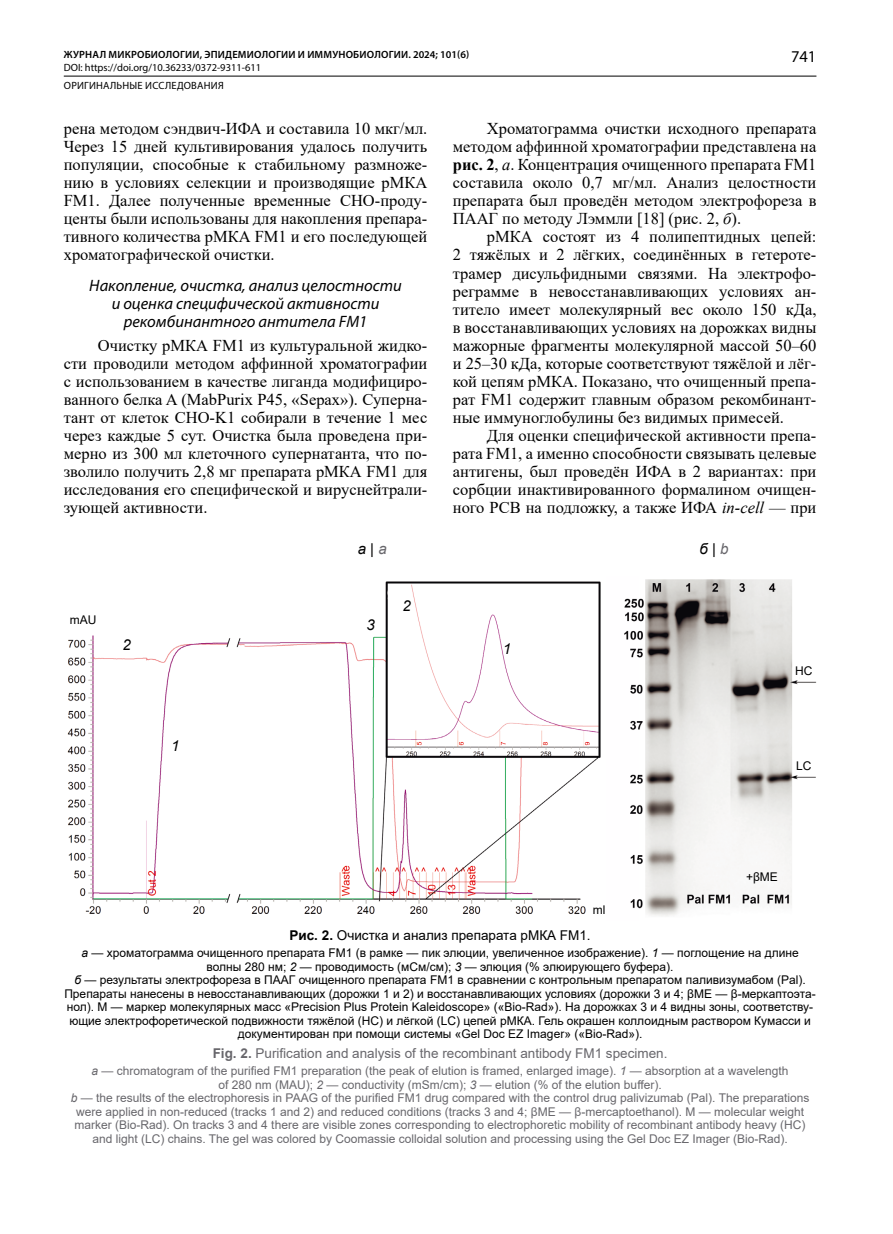
<style>
.page{position:relative;width:893px;height:1234px;background:#fff}
.page>*{position:absolute;margin:0;border:0;box-sizing:border-box;transform-origin:0 0}
.Основной_текст{font:16.5px/18px "Times New Roman";color:#000;text-align:justify}
.Подзаг_курсив_по_цен{font:italic 16.5px/18px "Myriad Pro";color:#000;text-align:center}
.t1{font:16.5px "Myriad Pro";color:#000}
.Подрисуночная{font:italic 15px "Arial";color:#000}
.Подрисуночная-2{font:13.5px "Arial";color:#68676c}
.Подрисуночная-3{font:13.5px "Arial";color:#000}
.Подрисуночная_мелкая{font:12px/13.5px "Arial";color:#000;text-align:center}
.Подрисуночная_мелкая-2{font:12px/13.5px "Arial";color:#68676c;text-align:center}
.t2{font:10.5px/17.7px "Myriad Pro";color:#000}
.t3{font:600 10.5px "Myriad Pro";letter-spacing:.02em;color:#000}
.s1{font-weight:700}
.s2{font-style:italic}
.s3{color:#68676c}
</style>
<div class="page">
<hr style="left:64px;top:76px;width:752px;height:1px;background:#000">
<img style="left:67px;top:579px;width:750px;height:337px">
<p class="t3" style="left:64px;top:48px;width:407px">ЖУРНАЛ МИКРОБИОЛОГИИ, ЭПИДЕМИОЛОГИИ И ИММУНОБИОЛОГИИ. 2024; 101(6)</p>
<p class="t2" style="left:64px;top:59px;width:199px">DOI: https://doi.org/10.36233/0372-9311-611<br>ОРИГИНАЛЬНЫЕ ИССЛЕДОВАНИЯ</p>
<p class="Основной_текст" style="left:64px;top:119px;width:365px">рена методом сэндвич-ИФА и составила 10 мкг/мл.<br>Через 15 дней культивирования удалось получить популяции, способные к стабильному размноже&shy;нию в условиях селекции и производящие рМКА FM1. Далее полученные временные CHO-проду&shy;центы были использованы для накопления препара&shy;тивного количества рМКА FM1 и его последующей хроматографической очистки.</p>
<p class="Подзаг_курсив_по_цен" style="left:89px;top:276px;width:314px">Накопление, очистка, анализ целостности и оценка специфической активности рекомбинантного антитела FM1</p>
<p class="Основной_текст" style="left:64px;top:335px;width:365px;text-indent:34px">Очистку рМКА FM1 из культуральной жидко&shy;сти проводили методом аффинной хроматографии с использованием в качестве лиганда модифициро&shy;ванного белка A (MabPurix P45, «Sepax»). Суперна&shy;тант от клеток CHO-K1 собирали в течение 1 мес через каждые 5 сут. Очистка была проведена при&shy;мерно из 300 мл клеточного супернатанта, что по&shy;зволило получить 2,8 мг препарата рМКА FM1 для исследования его специфической и вируснейтрали&shy;зующей активности.</p>
<p class="t1" style="left:791px;top:47px;width:27px">741</p>
<p class="Основной_текст" style="left:453px;top:119px;width:365px;text-indent:34px">Хроматограмма очистки исходного препарата методом аффинной хроматографии представлена на <span class="s1">рис. 2</span>, <span class="s2">а</span>. Концентрация очищенного препарата FM1 составила около 0,7 мг/мл. Анализ целостности препарата был проведён методом электрофореза в ПААГ по методу Лэммли [18] (рис. 2, <span class="s2">б</span>).</p>
<p class="Основной_текст" style="left:453px;top:227px;width:365px;text-indent:34px">рМКА состоят из 4 полипептидных цепей:<br>2 тяжёлых и 2 лёгких, соединённых в гетероте&shy;трамер дисульфидными связями. На электрофо&shy;реграмме в невосстанавливающих условиях ан&shy;титело имеет молекулярный вес около 150 кДа, в восстанавливающих условиях на дорожках видны мажорные фрагменты молекулярной массой 50–60 и 25–30 кДа, которые соответствуют тяжёлой и лёг&shy;кой цепям рМКА. Показано, что очищенный препа&shy;рат FM1 содержит главным образом рекомбинант&shy;ные иммуноглобулины без видимых примесей.</p>
<p class="Основной_текст" style="left:453px;top:425px;width:365px;text-indent:34px">Для оценки специфической активности препа&shy;рата FM1, а именно способности связывать целевые антигены, был проведён ИФА в 2 вариантах: при сорбции инактивированного формалином очищен&shy;ного РСВ на подложку, а также ИФА <span class="s2">in-cell</span> — при</p>
<p class="Подрисуночная_мелкая" style="left:70px;top:613px;width:28px">mAU</p>
<p class="Подрисуночная" style="left:123px;top:635px;width:10px">2</p>
<p class="Подрисуночная" style="left:171px;top:736px;width:10px">1</p>
<p class="Подрисуночная" style="left:358px;top:538px;width:30px">a | <span class="s3">a</span></p>
<p class="Подрисуночная" style="left:367px;top:614px;width:10px">3</p>
<p class="Подрисуночная" style="left:402px;top:596px;width:10px">2</p>
<p class="Подрисуночная" style="left:503px;top:639px;width:10px">1</p>
<p class="Подрисуночная_мелкая" style="left:593px;top:902px;width:14px">ml</p>
<p class="Подрисуночная" style="left:699px;top:538px;width:31px">б | <span class="s3">b</span></p>
<p class="Подрисуночная_мелкая" style="left:795px;top:664px;width:19px">HC</p>
<p class="Подрисуночная_мелкая" style="left:796px;top:758px;width:17px">LC</p>
<p class="Подрисуночная_мелкая" style="left:746px;top:870px;width:33px">+βME</p>
<p class="Подрисуночная-3" style="left:289px;top:925px;width:303px"><span class="s1">Рис. 2.</span> Очистка и анализ препарата рМКА FM1.</p>
<p class="Подрисуночная_мелкая" style="left:82px;top:946px;width:719px"><span class="s2">а</span> — хроматограмма очищенного препарата FM1 (в рамке — пик элюции, увеличенное изображение). <span class="s2">1</span> — поглощение на длине волны 280 нм; <span class="s2">2</span> — проводимость (мСм/см); <span class="s2">3</span> — элюция (% элюирующего буфера).</p>
<p class="Подрисуночная_мелкая" style="left:64px;top:973px;width:753px"><span class="s2">б</span> — результаты электрофореза в ПААГ очищенного препарата FM1 в сравнении с контрольным препаратом паливизумабом (Pal).<br>Препараты нанесены в невосстанавливающих (дорожки 1 и 2) и восстанавливающих условиях (дорожки 3 и 4; βME — β-меркаптоэта&shy;нол). М — маркер молекулярных масс «Precision Plus Protein Kaleidoscope» («Bio-Rad»). На дорожках 3 и 4 видны зоны, соответству&shy;ющие электрофоретической подвижности тяжёлой (НС) и лёгкой (LC) цепей рМКА. Гель окрашен коллоидным раствором Кумасси и документирован при помощи системы «Gel Doc EZ Imager» («Bio-Rad»).</p>
<p class="Подрисуночная-2" style="left:213px;top:1043px;width:456px"><span class="s1">Fig. 2.</span> Purification and analysis of the recombinant antibody FM1 specimen.</p>
<p class="Подрисуночная_мелкая-2" style="left:92px;top:1064px;width:699px"><span class="s2">а</span> — сhromatogram of the purified FM1 preparation (the peak of elution is framed, enlarged image). <span class="s2">1</span> — absorption at a wavelength of 280 nm (MAU); <span class="s2">2</span> — conductivity (mSm/cm); <span class="s2">3</span> — elution (% of the elution buffer).</p>
<p class="Подрисуночная_мелкая-2" style="left:71px;top:1091px;width:740px"><span class="s2">b</span> — the results of the electrophoresis in PAAG of the purified FM1 drug compared with the control drug palivizumab (Pal). The preparations were applied in non-reduced (tracks 1 and 2) and reduced conditions (tracks 3 and 4; βME — β-mercaptoethanol). M — molecular weight marker (Bio-Rad). On tracks 3 and 4 there are visible zones corresponding to electrophoretic mobility of recombinant antibody heavy (HC) and light (LC) chains. The gel was colored by Coomassie colloidal solution and processing using the Gel Doc EZ Imager (Bio-Rad).</p>
</div>
